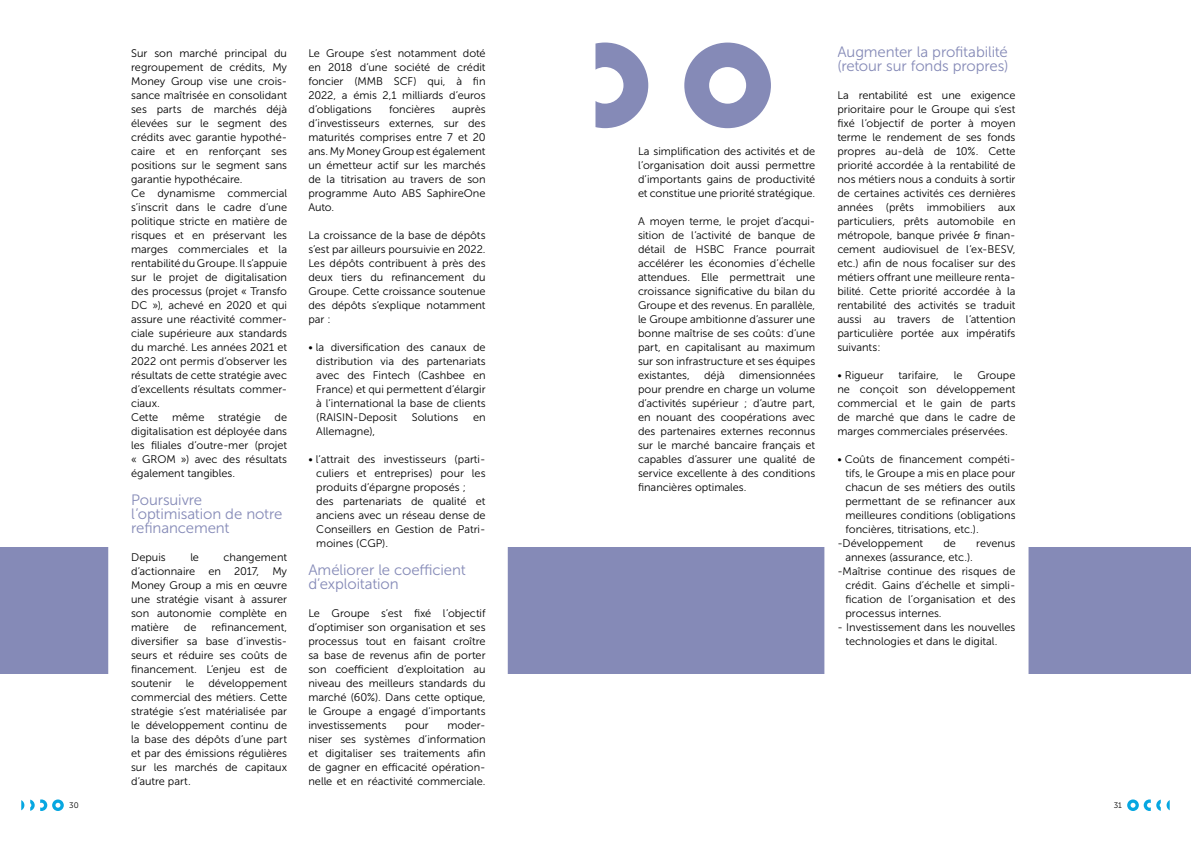
<style>
.page{position:relative;width:1191px;height:842px;background:#fff}
.page>*{position:absolute;margin:0;border:0;box-sizing:border-box;transform-origin:0 0}
.t1{font:15px/14px "Museo Sans 300";letter-spacing:-.01em;color:#858ab7}
.t2{font:11px/14px "Museo Sans 300";color:#000;text-align:justify}
.t3{font:8px "Museo Sans 300";color:#000}
</style>
<div class="page">
<div style="left:0;top:547px;width:1191px;height:126px;background:#858ab7"></div>
<div style="left:108px;top:359px;width:400px;height:426px;background:#fff"></div>
<svg style="left:21px;top:800px;width:3px;height:10px"></svg>
<svg style="left:30px;top:799px;width:34px;height:12px"></svg>
<svg style="left:1156px;top:800px;width:4px;height:11px"></svg>
<svg style="left:1166px;top:800px;width:3px;height:10px"></svg>
<svg style="left:1127px;top:799px;width:23px;height:12px"></svg>
<div style="left:818px;top:547px;width:217px;height:127px;background:#fff"></div>
<svg style="left:684px;top:43px;width:87px;height:85px"></svg>
<svg style="left:595px;top:43px;width:53px;height:85px"></svg>
<p class="t2" style="left:131px;top:46px;width:157px;text-align:left">Sur son marché principal du regroupement de crédits, My<br>Money Group vise une crois&shy;sance maîtrisée en consolidant ses parts de marchés déjà élevées sur le segment des crédits avec garantie hypothé&shy;caire et en renforçant ses positions sur le segment sans garantie hypothécaire.<br>Ce dynamisme commercial s’inscrit dans le cadre d’une politique stricte en matière de risques et en préservant les marges commerciales et la rentabilité du Groupe. Il s’appuie sur le projet de digitalisation des processus (projet « Transfo<br>DC »), achevé en 2020 et qui assure une réactivité commer&shy;ciale supérieure aux standards du marché. Les années 2021 et<br>2022 ont permis d’observer les résultats de cette stratégie avec d’excellents résultats commer&shy;ciaux.<br>Cette</p>
<p class="t2" style="left:131px;top:410px;width:157px;text-indent:143px">de digitalisation est déployée dans les filiales d’outre-mer (projet « GROM ») avec des résultats également tangibles.</p>
<h1 class="t1" style="left:131px;top:492px;width:153px">Poursuivre l’optimisation de notre refinancement</h1>
<p class="t2" style="left:131px;top:550px;width:36px">Depuis</p>
<p class="t2" style="left:190px;top:550px;width:10px">le</p>
<p class="t2" style="left:172px;top:410px;width:34px">même</p>
<p class="t2" style="left:218px;top:410px;width:44px">stratégie</p>
<p class="t2" style="left:131px;top:550px;width:157px;text-indent:92px">changement d’actionnaire en 2017, My Money Group a mis en œuvre une stratégie visant à assurer son autonomie complète en matière</p>
<p class="t2" style="left:131px;top:620px;width:157px;text-indent:80px">refinancement, diversifier sa base d’investis&shy;seurs et réduire ses coûts de financement. L’enjeu est de soutenir</p>
<p class="t2" style="left:184px;top:620px;width:14px">de</p>
<p class="t2" style="left:131px;top:676px;width:157px;text-indent:77px">développement commercial des métiers. Cette stratégie s’est matérialisée par le développement continu de la base des dépôts d’une part et par des émissions régulières sur les marchés de capitaux d’autre part.</p>
<p class="t2" style="left:186px;top:676px;width:10px">le</p>
<p class="t2" style="left:308px;top:46px;width:179px">Le Groupe s’est notamment doté en 2018 d’une société de crédit foncier (MMB SCF) qui, à fin 2022, a émis 2,1 milliards d’euros d’obligations</p>
<p class="t2" style="left:389px;top:102px;width:47px">foncières</p>
<p class="t2" style="left:308px;top:102px;width:179px;text-indent:144px">auprès d’investisseurs externes, sur des maturités comprises entre 7 et 20 ans. My Money Group est également un émetteur actif sur les marchés de la titrisation au travers de son programme Auto ABS SaphireOne Auto.</p>
<p class="t2" style="left:308px;top:228px;width:179px">La croissance de la base de dépôts s’est par ailleurs poursuivie en 2022.<br>Les dépôts contribuent à près des deux tiers du refinancement du Groupe. Cette croissance soutenue des dépôts s’explique notamment par :</p>
<p class="t2" style="left:316px;top:340px;width:171px;text-indent:-8px">• la diversification des canaux de distribution via des partenariats avec des Fintech (Cashbee en France) et qui permettent d’élargir à l’international la base de clients (RAISIN-Deposit</p>
<p class="t2" style="left:412px;top:410px;width:48px">Solutions</p>
<p class="t2" style="left:473px;top:410px;width:14px">en</p>
<p class="t2" style="left:316px;top:424px;width:60px">Allemagne),</p>
<p class="t2" style="left:316px;top:452px;width:171px;text-align:left;text-indent:-8px">• l’attrait des investisseurs (parti&shy;culiers et entreprises) pour les produits d’épargne proposés ; des partenariats de qualité et anciens avec un réseau dense de<br>Conseillers en Gestion de Patri&shy;moines (CGP).</p>
<h1 class="t1" style="left:308px;top:562px;width:159px">Améliorer le coefficient d’exploitation</h1>
<p class="t2" style="left:308px;top:606px;width:179px">Le Groupe s’est fixé l’objectif d’optimiser son organisation et ses processus tout en faisant croître sa base de revenus afin de porter son coefficient d’exploitation au niveau des meilleurs standards du marché (60%). Dans cette optique, le Groupe a engagé d’importants investissements</p>
<p class="t2" style="left:308px;top:718px;width:179px;text-indent:139px">moder&shy;niser ses systèmes d’information et digitaliser ses traitements afin de gagner en efficacité opération&shy;nelle et en réactivité commerciale.</p>
<p class="t2" style="left:405px;top:718px;width:25px">pour</p>
<p class="t2" style="left:638px;top:144px;width:179px">La simplification des activités et de l’organisation doit aussi permettre d’importants gains de productivité et constitue une priorité stratégique.</p>
<p class="t2" style="left:638px;top:214px;width:179px">A moyen terme, le projet d’acqui&shy;sition de l’activité de banque de détail de HSBC France pourrait accélérer les économies d’échelle attendues. Elle permettrait une croissance significative du bilan du Groupe et des revenus. En parallèle, le Groupe ambitionne d’assurer une bonne maîtrise de ses coûts : d’une part, en capitalisant au maximum sur son infrastructure et ses équipes existantes,</p>
<p class="t2" style="left:638px;top:368px;width:179px;text-indent:101px">dimensionnées pour prendre en charge un volume d’activités supérieur ; d’autre part, en nouant des coopérations avec des partenaires externes reconnus sur le marché bancaire français et capables d’assurer une qualité de service excellente à des conditions financières optimales.</p>
<p class="t2" style="left:704px;top:368px;width:22px">déjà</p>
<h1 class="t1" style="left:837px;top:44px;width:172px">Augmenter la profitabilité (retour sur fonds propres)</h1>
<p class="t2" style="left:837px;top:88px;width:180px">La rentabilité est une exigence prioritaire pour le Groupe qui s’est fixé l’objectif de porter à moyen terme le rendement de ses fonds propres au-delà de 10%. Cette priorité accordée à la rentabilité de nos métiers nous a conduits à sortir de certaines activités ces dernières années (prêts immobiliers aux particuliers, prêts automobile en métropole, banque privée &amp; finan&shy;cement audiovisuel de l’ex-BESV, etc.) afin de nous focaliser sur des métiers offrant une meilleure renta&shy;bilité. Cette priorité accordée à la rentabilité des activités se traduit aussi au travers de l’attention particulière portée aux impératifs suivants :</p>
<p class="t2" style="left:837px;top:368px;width:48px">• Rigueur</p>
<p class="t2" style="left:898px;top:368px;width:42px">tarifaire,</p>
<p class="t2" style="left:953px;top:368px;width:10px">le</p>
<p class="t2" style="left:837px;top:368px;width:180px;text-indent:140px">Groupe ne conçoit son développement commercial et le gain de parts de marché que dans le cadre de marges commerciales préservées.</p>
<p class="t2" style="left:837px;top:452px;width:180px">• Coûts de financement compéti-</p>
<p class="t2" style="left:845px;top:466px;width:172px">tifs, le Groupe a mis en place pour</p>
<p class="t2" style="left:845px;top:480px;width:172px">chacun de ses métiers des outils</p>
<p class="t2" style="left:845px;top:494px;width:172px">permettant de se refinancer aux</p>
<p class="t2" style="left:845px;top:508px;width:172px">meilleures conditions (obligations</p>
<p class="t2" style="left:845px;top:522px;width:135px">foncières, titrisations, etc.).</p>
<p class="t2" style="left:837px;top:536px;width:87px">-Développement</p>
<p class="t2" style="left:943px;top:536px;width:14px">de</p>
<p class="t2" style="left:976px;top:536px;width:41px">revenus</p>
<p class="t2" style="left:845px;top:550px;width:129px">annexes (assurance, etc.).</p>
<p class="t2" style="left:837px;top:564px;width:180px">-Maîtrise continue des risques de</p>
<p class="t2" style="left:845px;top:578px;width:172px">crédit. Gains d’échelle et simpli-</p>
<p class="t2" style="left:845px;top:592px;width:172px">fication de l’organisation et des</p>
<p class="t2" style="left:845px;top:606px;width:98px">processus internes.</p>
<p class="t2" style="left:845px;top:620px;width:172px;text-indent:-8px">- Investissement dans les nouvelles technologies et dans le digital.</p>
<p class="t3" style="left:69px;top:801px;width:11px">30</p>
<p class="t3" style="left:1113px;top:801px;width:10px">31</p>
</div>
